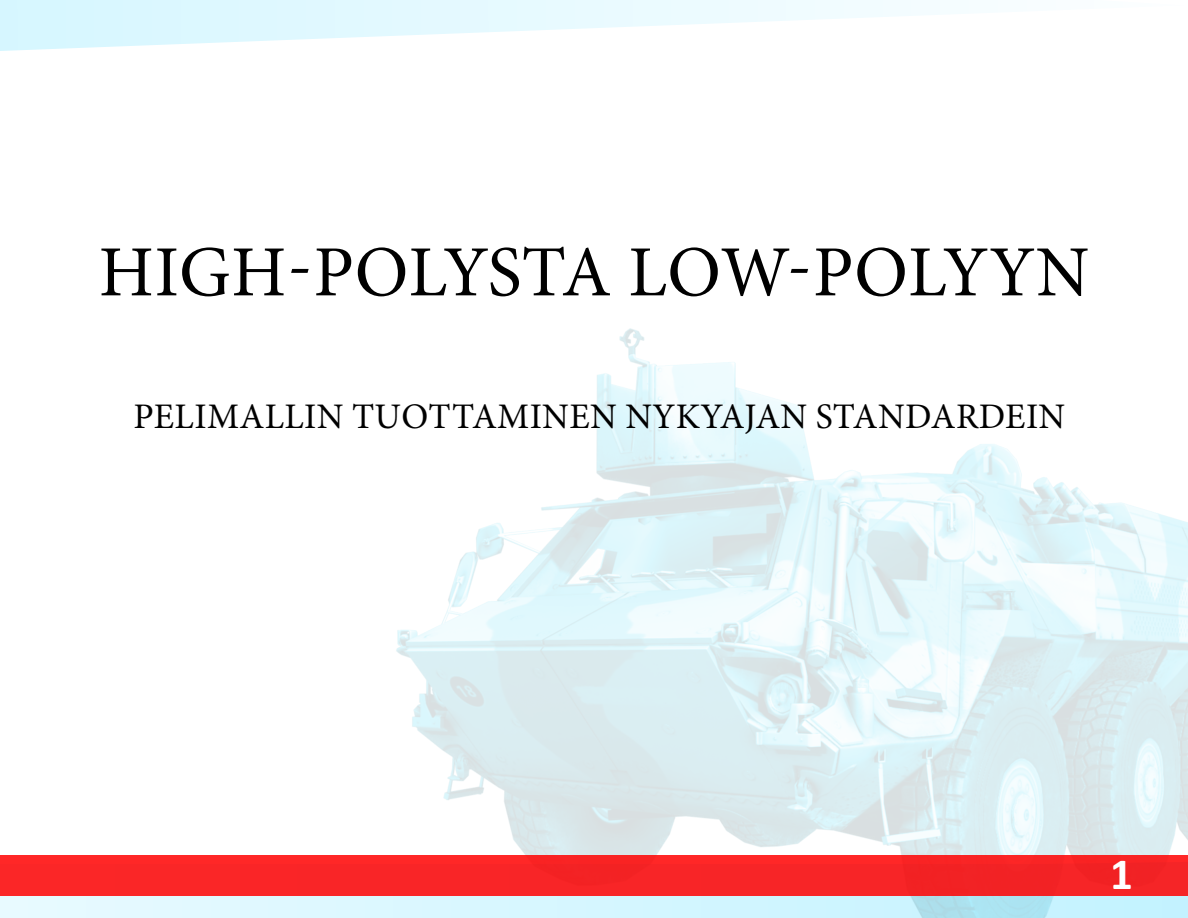
<style>
.page{position:relative;width:1188px;height:918px;background:#fff}
.page>*{position:absolute;margin:0;border:0;box-sizing:border-box;transform-origin:0 0}
.t1{font:72px "Minion Pro";color:#000}
.t2{font:700 45px "Calibri";color:#fff}
.t3{font:36px "Minion Pro";letter-spacing:.01em;color:#000}
</style>
<div class="page">
<div style="left:0;top:896px;width:335px;height:22px;background:#e3f9ff"></div>
<img style="left:335px;top:328px;width:853px;height:590px">
<svg style="left:0;top:0;width:940px;height:51px"></svg>
<div style="left:0;top:855px;width:1188px;height:41px;background:#f92527"></div>
<h1 class="t1" style="left:99px;top:224px;width:992px">HIGH -POLYSTA LOW-POLYYN</h1>
<p class="t3" style="left:133px;top:392px;width:934px">PELIMALLIN TUOTTAMINEN NYKYAJAN STANDARDEIN</p>
<p class="t2" style="left:1110px;top:845px;width:24px">1</p>
</div>
